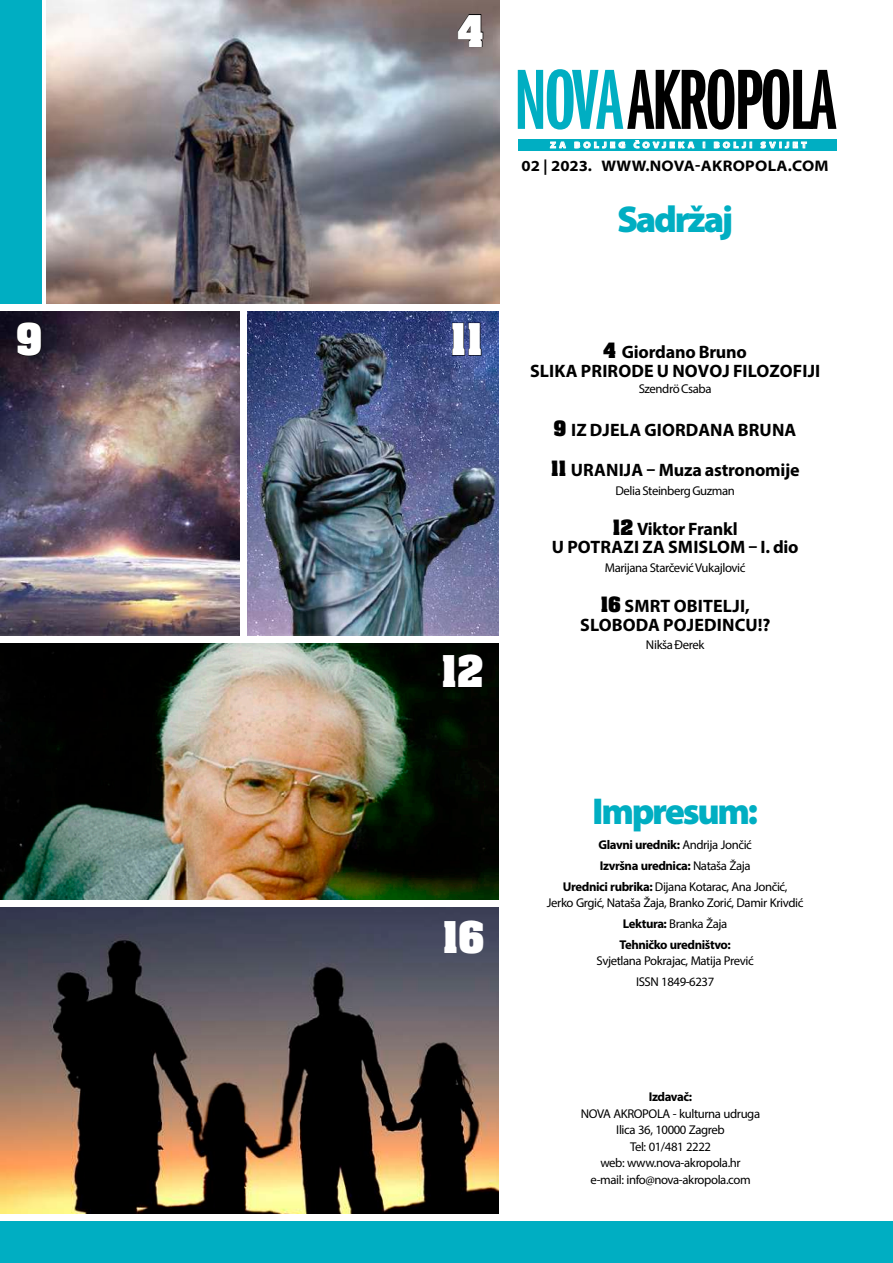
<style>
.page{position:relative;width:893px;height:1263px;background:#fff}
.page>*{position:absolute;margin:0;border:0;box-sizing:border-box;transform-origin:0 0}
.t1{font:88.5px "ITC Franklin Gothic Std Dm X Cp";letter-spacing:-.03em;color:#000}
.t2{font:900 37.5px "Myriad Pro";letter-spacing:-.06em;color:#00aec2}
.t3{font:700 37.2px "Aachen Std";color:#fff}
.t4{font:700 18px/18.6px "Myriad Pro";letter-spacing:.01em;color:#000;text-align:center}
.t5{font:700 semi-expanded 15.3px "Myriad Pro";letter-spacing:.02em;color:#000}
.t6{font:12.75px/20.7px "Myriad Pro";letter-spacing:-.03em;color:#000;text-align:center}
.t7{font:700 12.75px "Myriad Pro";color:#000}
.t8{font:900 semi-expanded 8.85px "Myriad Pro";letter-spacing:.37em;color:#fff}
.s1{color:#00aec2}
.s2{font-family:"Aachen Std"}
.s3{font-weight:700}
</style>
<div class="page">
<img style="left:0;top:907px;width:498px;height:307px">
<img style="left:247px;top:311px;width:251px;height:320px">
<img style="left:0;top:311px;width:240px;height:320px">
<div style="left:518px;top:139px;width:318px;height:11px;background:#00aec2"></div>
<svg style="left:550px;top:141px;width:16px;height:8px"></svg>
<svg style="left:574px;top:141px;width:52px;height:8px"></svg>
<svg style="left:633px;top:140px;width:62px;height:9px"></svg>
<svg style="left:703px;top:142px;width:2px;height:6px"></svg>
<svg style="left:713px;top:141px;width:39px;height:8px"></svg>
<svg style="left:760px;top:141px;width:47px;height:8px"></svg>
<div style="left:0;top:1221px;width:893px;height:42px;background:#00aec2"></div>
<div style="left:0;top:0;width:42px;height:305px;background:#00aec2"></div>
<img style="left:47px;top:0;width:452px;height:304px">
<svg style="left:457px;top:14px;width:27px;height:33px"></svg>
<svg style="left:452px;top:322px;width:30px;height:34px"></svg>
<img style="left:0;top:643px;width:498px;height:257px">
<svg style="left:442px;top:654px;width:41px;height:34px"></svg>
<svg style="left:17px;top:322px;width:25px;height:34px"></svg>
<h3 class="t3" style="left:17px;top:313px;width:27px">9</h3>
<h3 class="t3" style="left:458px;top:4px;width:28px">4</h3>
<h3 class="t3" style="left:450px;top:313px;width:35px">11</h3>
<h3 class="t3" style="left:441px;top:645px;width:45px">12</h3>
<h1 class="t1" style="left:514px;top:52px;width:324px"><span class="s1">NOVA</span> AKROPOLA</h1>
<p class="t8" style="left:550px;top:140px;width:258px">ZA BOLJEG ČOVJEKA I BOLJI SVIJET</p>
<p class="t5" style="left:521px;top:157px;width:309px">02 | 2023. WWW.NOVA-AKROPOLA.COM</p>
<h2 class="t2" style="left:617px;top:194px;width:117px">Sadržaj</h2>
<h3 class="t4" style="left:530px;top:342px;width:292px"><span class="s2">4</span> Giordano Bruno<br>slika prirode u novoj filozofiji</h3>
<p class="t6" style="left:639px;top:378px;width:74px">Szendrö Csaba</p>
<h3 class="t4" style="left:554px;top:420px;width:244px"><span class="s2">9</span> iz djela Giordana Bruna</h3>
<h3 class="t4" style="left:551px;top:460px;width:32px"><span class="s2">11</span> URANIJA</h3>
<h3 class="t4" style="left:646px;top:460px;width:155px">– Muza astronomije</h3>
<p class="t6" style="left:615px;top:480px;width:121px">Delia Steinberg Guzman</p>
<h3 class="t4" style="left:552px;top:519px;width:248px"><span class="s2">12</span> Viktor Frankl<br>u potrazi za smislom – I. dio</h3>
<p class="t6" style="left:605px;top:557px;width:142px">Marijana Starčević Vukajlović</p>
<h3 class="t4" style="left:580px;top:596px;width:192px"><span class="s2">16</span> smrt obitelji, sloboda pojedincu!?</h3>
<p class="t6" style="left:646px;top:635px;width:60px">Nikša Đerek</p>
<h3 class="t3" style="left:442px;top:910px;width:43px">16</h3>
<h2 class="t2" style="left:592px;top:786px;width:168px">Impresum:</h2>
<p class="t6" style="left:563px;top:834px;width:226px"><span class="s3">Glavni urednik:</span> Andrija Jončić<br><span class="s3">Izvršna urednica:</span> Nataša Žaja<br><span class="s3">Urednici rubrika:</span> Dijana Kotarac, Ana Jončić,</p>
<p class="t6" style="left:547px;top:892px;width:258px">Jerko Grgić, Nataša Žaja, Branko Zorić, Damir Krivdić<br><span class="s3">Lektura:</span> Branka Žaja<br><span class="s3">Tehničko uredništvo:</span></p>
<p class="t6" style="left:597px;top:950px;width:159px">Svjetlana Pokrajac, Matija Prević<br>ISSN 1849-6237</p>
<p class="t7" style="left:649px;top:1089px;width:45px">Izdavač:</p>
<p class="t6" style="left:581px;top:1105px;width:181px;line-height:16.5px">NOVA AKROPOLA - kulturna udruga<br>Ilica 36, 10000 Zagreb<br>Tel: 01/481 2222<br>web: www.nova-akropola.hr<br>e-mail: info@nova-akropola.com</p>
</div>
